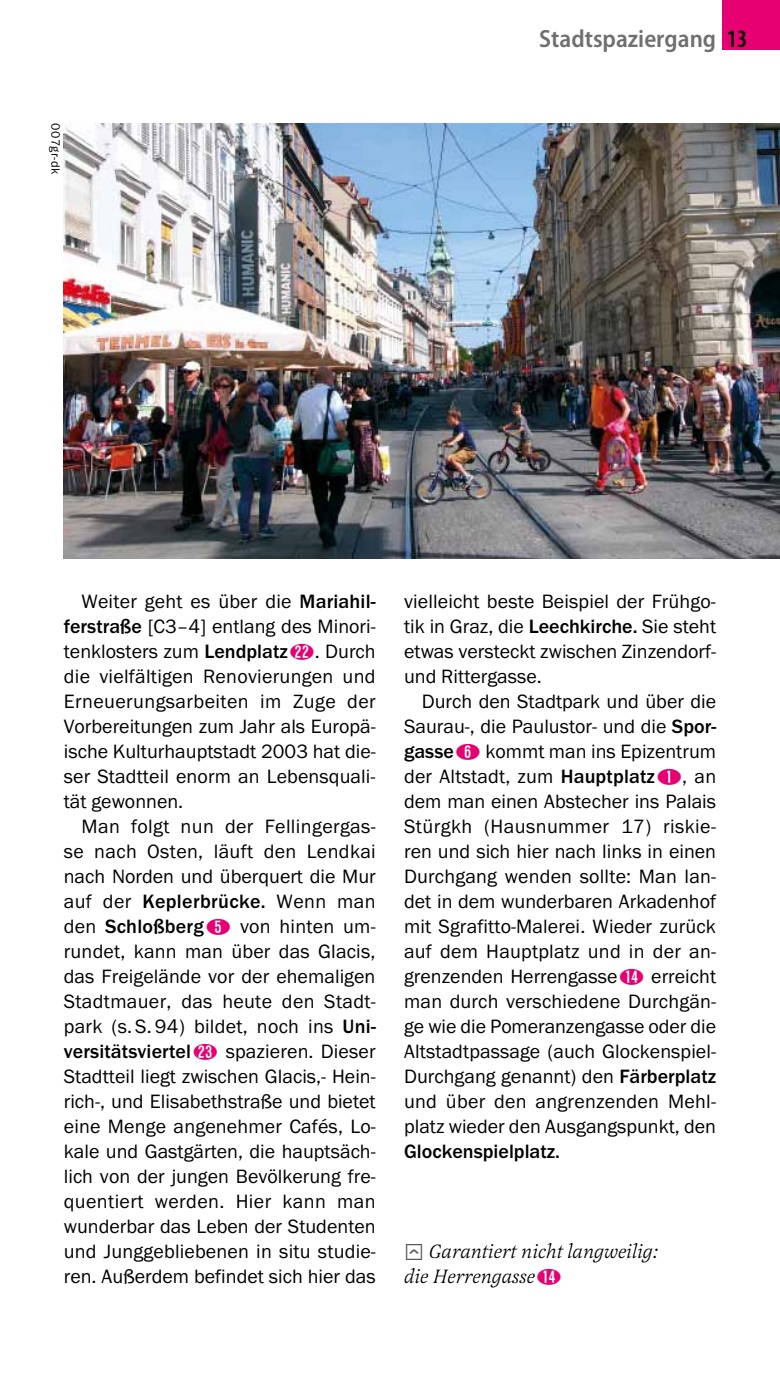
<style>
.page{position:relative;width:780px;height:1382px;background:#fff}
.page>*{position:absolute;margin:0;border:0;box-sizing:border-box;transform-origin:0 0}
.t1{font:600 semi-condensed 25px "Myriad Pro";color:#6f6f6f}
.t2{font:20px/25px "Franklin Gothic URW Boo";color:#000;text-align:justify}
.t3{font:500 20px "Franklin Gothic URW";color:#000}
.t4{font:italic 20px/25px "Latienne URWTOT";color:#000}
.t5{font:12.5px "Franklin Gothic URW Boo";letter-spacing:.025em;color:#000}
.s1{font-stretch:condensed;color:#000}
.s2{font-family:"Franklin Gothic URW";font-weight:500}
.s3{font-family:"Nummern";color:#e60071}
.s4{font-family:"Nummern";font-weight:400;color:#e60071}
.s5{font-family:"Franklin Gothic URW Boo";font-weight:400}
.s6{font-family:"Button Bonus Square Positive";font-style:normal;color:#575756}
.s7{font-family:"Nummern";font-style:normal;color:#e60071}
</style>
<div class="page">
<div style="left:721px;top:0;width:59px;height:50px;background:#e60071"></div>
<img style="left:63px;top:123px;width:717px;height:435px">
<p class="t5" style="left:64px;top:123px;width:52px;rotate:90deg">007gr-dk</p>
<p class="t1" style="left:539px;top:25px;width:209px">Stadtspaziergang <span class="s1">13</span></p>
<p class="t2" style="left:64px;top:589px;width:313px;text-indent:18px">Weiter geht es über die <span class="s2">Mariahil&shy;ferstraße</span> [C3–4] entlang des Minori&shy;tenklosters zum <span class="s2">Lendplatz</span><span class="s3">Þ</span>. Durch die vielfältigen Renovierungen und Erneuerungsarbeiten im Zuge der Vorbereitungen zum Jahr als Europä&shy;ische Kulturhauptstadt 2003 hat die&shy;ser Stadtteil enorm an Lebensquali&shy;tät gewonnen.</p>
<p class="t2" style="left:64px;top:814px;width:313px;text-indent:18px">Man folgt nun der Fellingergas&shy;se nach Osten, läuft den Lendkai nach Norden und überquert die Mur auf der <span class="s2">Keplerbrücke.</span> Wenn man den <span class="s2">Schloßberg</span><span class="s3">Í</span> von hinten um&shy;rundet, kann man über das Glacis, das Freigelände vor der ehemaligen Stadtmauer, das heute den Stadt&shy;park (s. S. 94) bildet, noch ins <span class="s2">Uni-</span></p>
<p class="t3" style="left:64px;top:1039px;width:313px">versitätsviertel<span class="s4">ß</span> <span class="s5">spazieren. Dieser</span></p>
<p class="t2" style="left:64px;top:1064px;width:313px">Stadtteil liegt zwischen Glacis,- Hein&shy;rich-, und Elisabethstraße und bietet eine Menge angenehmer Cafés, Lo&shy;kale und Gastgärten, die hauptsäch&shy;lich von der jungen Bevölkerung fre&shy;quentiert werden. Hier kann man wunderbar das Leben der Studenten und Junggebliebenen in situ studie&shy;ren. Außerdem befindet sich hier das</p>
<p class="t2" style="left:404px;top:589px;width:313px">vielleicht beste Beispiel der Frühgo&shy;tik in Graz, die <span class="s2">Leechkirche.</span> Sie steht etwas versteckt zwischen Zinzendorf&shy;und Rittergasse.</p>
<p class="t2" style="left:404px;top:689px;width:313px;text-indent:18px">Durch den Stadtpark und über die Saurau-, die Paulustor- und die <span class="s2">Spor&shy;gasse</span><span class="s3">Î</span> kommt man ins Epizentrum der Altstadt, zum <span class="s2">Hauptplatz</span><span class="s3">É</span>, an dem man einen Abstecher ins Palais Stürgkh (Hausnummer 17) riskie&shy;ren und sich hier nach links in einen Durchgang wenden sollte: Man lan&shy;det in dem wunderbaren Arkadenhof mit Sgrafitto-Malerei. Wieder zurück auf dem Hauptplatz und in der an&shy;grenzenden Herrengasse<span class="s3">Ö</span> erreicht man durch verschiedene Durchgän&shy;ge wie die Pomeranzengasse oder die Altstadtpassage (auch Glockenspiel-Durchgang genannt) den <span class="s2">Färberplatz </span>und über den angrenzenden Mehl&shy;platz wieder den Ausgangspunkt, den</p>
<p class="t3" style="left:404px;top:1139px;width:157px">Glockenspielplatz.</p>
<p class="t4" style="left:404px;top:1239px;width:256px"><span class="s6">n</span> Garantiert nicht langweilig: die Herrengasse<span class="s7">Ö</span></p>
</div>
